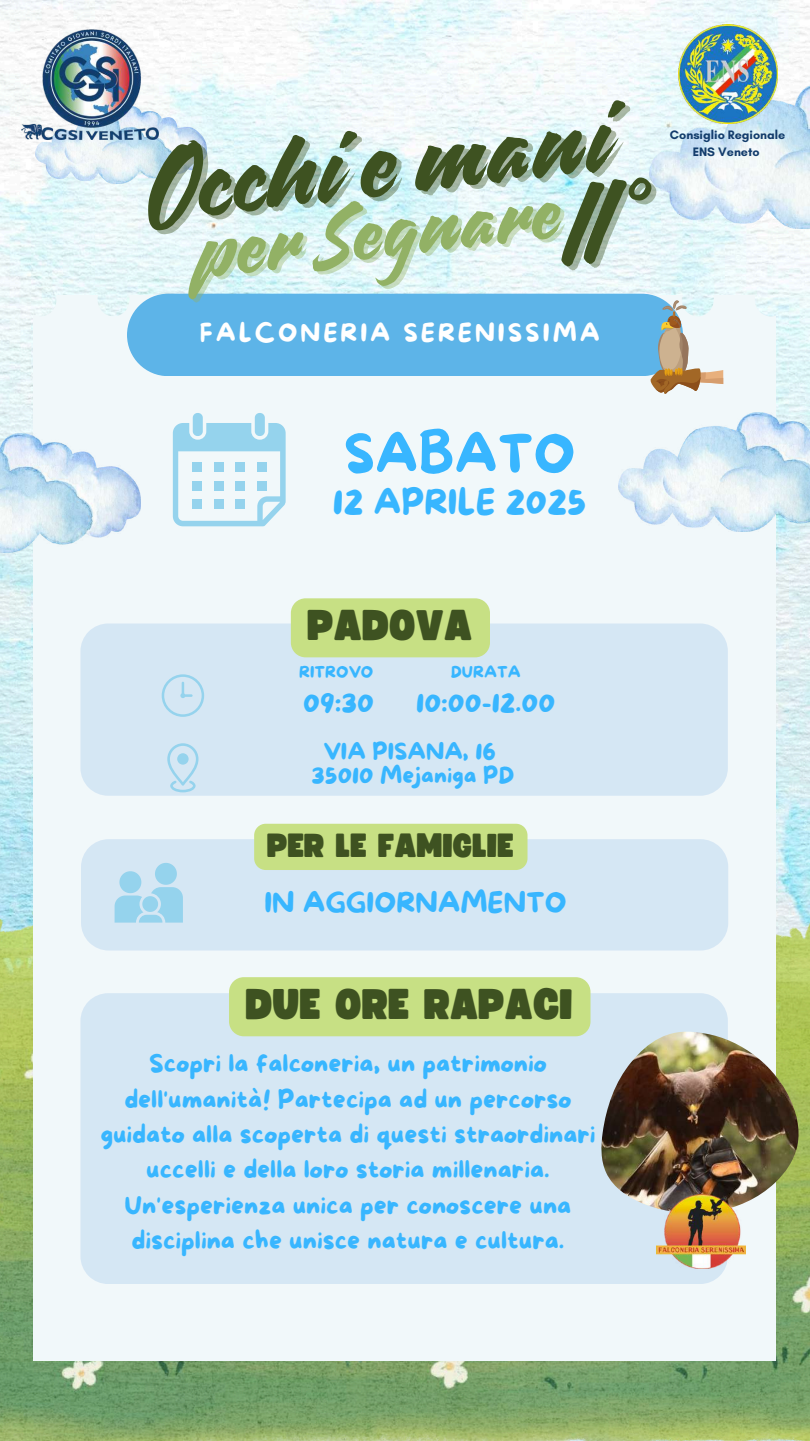
<style>
.page{position:relative;width:810px;height:1441px;background:#fff}
.page>*{position:absolute;margin:0;border:0;box-sizing:border-box;transform-origin:0 0}
.t1{font:101.4px "Quotes Script";color:#3e5221}
.t2{font:80.1px "Quotes Script";color:#92b165}
.t3{font:53.7px "More Sugar";color:#38b6ff}
.t4{font:42.5px "Funtastic";color:#3e5221}
.t5{font:42.4px "Funtastic";color:#3e5221}
.t6{font:34.7px "More Sugar";color:#38b6ff}
.t7{font:33.1px "Funtastic";color:#3e5221}
.t8{font:28.2px "More Sugar";color:#38b6ff}
.t9{font:27px "More Sugar";color:#38b6ff}
.t10{font:25.3px/35.2px "More Sugar";color:#38b6ff;text-align:center}
.t11{font:25px "More Sugar";letter-spacing:.12em;color:#fff}
.t12{font:23px/24.7px "More Sugar";color:#38b6ff;text-align:center}
.t13{font:16.1px "More Sugar";color:#38b6ff}
.t14{font:700 12.5px/17px "Glacial Indifference";color:#133d6c;text-align:center}
</style>
<div class="page">
<img style="left:0;top:0;width:810px;height:877px">
<img style="left:0;top:877px;width:810px;height:563px">
<div style="left:33px;top:295px;width:742px;height:1064px;background:#f1f8fa"></div>
<img style="left:650px;top:83px;width:160px;height:145px">
<img style="left:0;top:434px;width:141px;height:118px">
<img style="left:619px;top:413px;width:191px;height:118px">
<img style="left:35px;top:105px;width:172px;height:78px">
<img style="left:22px;top:24px;width:136px;height:115px">
<img style="left:678px;top:24px;width:99px;height:99px">
<div style="left:127px;top:293px;width:556px;height:83px;background:#5db4e8;border-radius:41px"></div>
<div style="left:80px;top:623px;width:648px;height:172px;background:#d5e7f4"></div>
<div style="left:80px;top:992px;width:648px;height:291px;background:#d5e7f4"></div>
<div style="left:81px;top:839px;width:647px;height:111px;background:#d5e7f4"></div>
<svg style="left:173px;top:423px;width:113px;height:103px"></svg>
<div style="left:193px;top:413px;width:10px;height:23px;background:#95d3ed;border-radius:5px"></div>
<div style="left:255px;top:413px;width:10px;height:23px;background:#95d3ed;border-radius:5px"></div>
<div style="left:192px;top:462px;width:10px;height:10px;background:#95d3ed"></div>
<div style="left:214px;top:462px;width:9px;height:10px;background:#95d3ed"></div>
<div style="left:235px;top:462px;width:10px;height:10px;background:#95d3ed"></div>
<div style="left:257px;top:462px;width:9px;height:10px;background:#95d3ed"></div>
<div style="left:192px;top:481px;width:10px;height:9px;background:#95d3ed"></div>
<div style="left:214px;top:481px;width:9px;height:9px;background:#95d3ed"></div>
<div style="left:235px;top:481px;width:10px;height:9px;background:#95d3ed"></div>
<div style="left:257px;top:481px;width:9px;height:9px;background:#95d3ed"></div>
<div style="left:192px;top:499px;width:10px;height:10px;background:#95d3ed"></div>
<div style="left:214px;top:499px;width:9px;height:10px;background:#95d3ed"></div>
<div style="left:235px;top:499px;width:10px;height:10px;background:#95d3ed"></div>
<div style="left:229px;top:977px;width:362px;height:59px;background:#c7e084;border-radius:15px"></div>
<div style="left:254px;top:823px;width:274px;height:46px;background:#c7e084"></div>
<svg style="left:162px;top:674px;width:42px;height:42px;background:#c7e2f2"></svg>
<svg style="left:167px;top:743px;width:32px;height:49px"></svg>
<div style="left:177px;top:753px;width:12px;height:11px;background:#95d3ed;border-radius:50%"></div>
<img style="left:601px;top:1031px;width:198px;height:181px">
<svg style="left:115px;top:862px;width:68px;height:60px;background:#addaef"></svg>
<svg style="left:650px;top:299px;width:73px;height:95px"></svg>
<img style="left:657px;top:1193px;width:88px;height:75px">
<div style="left:291px;top:598px;width:199px;height:59px;background:#c7e084"></div>
<svg style="left:558px;top:179px;width:100px;height:92px;background:#def4f7"></svg>
<h1 class="t1" style="left:136px;top:122px;width:468px;rotate:-7deg">Occhi e mani</h1>
<h2 class="t2" style="left:188px;top:199px;width:369px;rotate:-7deg">per Segnare</h2>
<p class="t11" style="left:200px;top:319px;width:401px">FALCONERIA SERENISSIMA</p>
<h3 class="t3" style="left:344px;top:424px;width:233px">SABATO</h3>
<h3 class="t6" style="left:333px;top:483px;width:255px">12 APRILE 2025</h3>
<h3 class="t5" style="left:308px;top:605px;width:167px">PADOVA</h3>
<p class="t13" style="left:299px;top:663px;width:76px">RITROVO</p>
<p class="t9" style="left:303px;top:687px;width:72px">09:30</p>
<p class="t13" style="left:451px;top:663px;width:72px">DURATA</p>
<p class="t9" style="left:416px;top:687px;width:141px">10:00-12.00</p>
<p class="t12" style="left:312px;top:739px;width:204px">VIA PISANA, 16<br>35010 Mejaniga PD</p>
<h3 class="t7" style="left:267px;top:830px;width:248px">PER LE FAMIGLIE</h3>
<p class="t8" style="left:264px;top:887px;width:304px">IN AGGIORNAMENTO</p>
<h3 class="t4" style="left:246px;top:984px;width:329px">DUE ORE RAPACI</h3>
<p class="t10" style="left:100px;top:1047px;width:497px">Scopri la falconeria, un patrimonio dell'umanità! Partecipa ad un percorso guidato alla scoperta di questi straordinari uccelli e della loro storia millenaria.<br>Un'esperienza unica per conoscere una disciplina che unisce natura e cultura.</p>
<p class="t14" style="left:670px;top:126px;width:117px">Consiglio Regionale<br>ENS Veneto</p>
</div>
